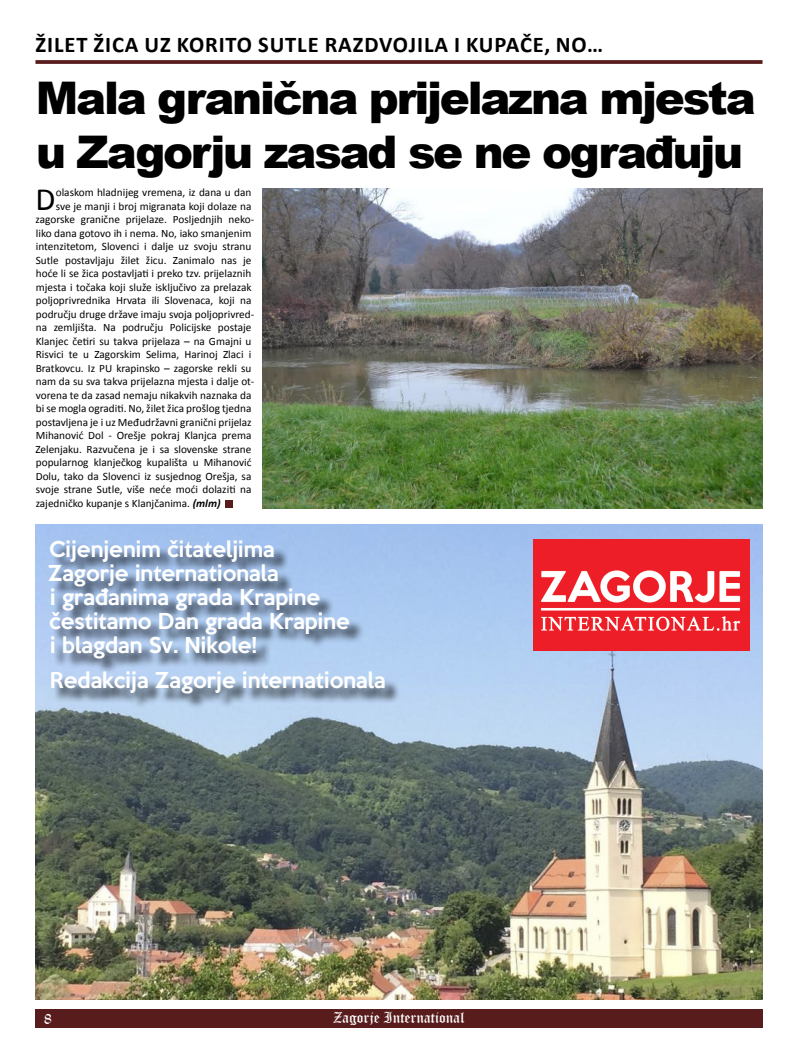
<style>
.page{position:relative;width:798px;height:1063px;background:#fff}
.page>*{position:absolute;margin:0;border:0;box-sizing:border-box;transform-origin:0 0}
.t1{font:900 45px/54px "Arial";letter-spacing:-.05em;color:#000}
.t2{font:32.5px "Calibri";color:#000}
.t3{font:700 22.5px "Calibri";letter-spacing:.04em;color:#000}
.t4{font:500 20px/24px "Keep Calm";color:#fff}
.t5{font:15px "Old English Text";color:#fff}
.t6{font:11.25px "Calibri";color:#000}
.s1{font-weight:700;font-style:italic}
</style>
<div class="page">
<div style="left:35px;top:1009px;width:727px;height:19px;background:#581c1c"></div>
<svg style="left:35px;top:60px;width:727px;height:4px;background:#612929"></svg>
<div style="left:225px;top:500px;width:8px;height:7px;background:#581c1c"></div>
<img style="left:262px;top:188px;width:500px;height:321px">
<img style="left:35px;top:524px;width:727px;height:475px">
<div style="left:51px;top:542px;width:349px;height:167px;background:#000;opacity:.75"></div>
<img style="left:533px;top:540px;width:216px;height:110px">
<h3 class="t3" style="left:36px;top:30px;width:23px">ŽILET</h3>
<h3 class="t3" style="left:93px;top:30px;width:97px">ŽICAUZ KORITO</h3>
<h3 class="t3" style="left:258px;top:30px;width:25px">SUTLE</h3>
<h3 class="t3" style="left:324px;top:30px;width:14px">RAZDVOJILA</h3>
<h3 class="t3" style="left:454px;top:30px;width:26px">I KUPAČE</h3>
<h3 class="t3" style="left:544px;top:30px;width:60px">, NO …</h3>
<h1 class="t1" style="left:36px;top:69px;width:721px">Mala granična prijelazna mjesta u Zagorju zasad se ne ograđuju</h1>
<h2 class="t2" style="left:35px;top:179px;width:21px">D</h2>
<p class="t6" style="left:56px;top:186px;width:197px">olaskom hladnijeg vremena, iz dana u dan</p>
<p class="t6" style="left:56px;top:199px;width:197px">sve je manji i broj migranata koji dolaze na</p>
<p class="t6" style="left:36px;top:213px;width:220px">zagorske granične prijelaze. Posljednjih neko-</p>
<p class="t6" style="left:36px;top:226px;width:217px">liko dana gotovo ih i nema. No, iako smanjenim</p>
<p class="t6" style="left:36px;top:240px;width:217px">intenzitetom, Slovenci i dalje uz svoju stranu</p>
<p class="t6" style="left:36px;top:253px;width:217px">Sutle postavljaju žilet žicu. Zanimalo nas je</p>
<p class="t6" style="left:36px;top:267px;width:217px">hoće li se žica postavljati i preko tzv. prijelaznih</p>
<p class="t6" style="left:36px;top:280px;width:217px">mjesta i točaka koji služe isključivo za prelazak</p>
<p class="t6" style="left:36px;top:294px;width:217px">poljoprivrednika Hrvata ili Slovenaca, koji na</p>
<p class="t6" style="left:36px;top:307px;width:220px">području druge države imaju svoja poljoprivred-</p>
<p class="t6" style="left:36px;top:321px;width:217px">na zemljišta. Na području Policijske postaje</p>
<p class="t6" style="left:36px;top:334px;width:217px">Klanjec četiri su takva prijelaza – na Gmajni u</p>
<p class="t6" style="left:36px;top:348px;width:217px">Risvici te u Zagorskim Selima, Harinoj Zlaci i</p>
<p class="t6" style="left:36px;top:361px;width:217px">Bratkovcu. Iz PU krapinsko – zagorske rekli su</p>
<p class="t6" style="left:36px;top:375px;width:220px">nam da su sva takva prijelazna mjesta i dalje ot-</p>
<p class="t6" style="left:36px;top:388px;width:217px">vorena te da zasad nemaju nikakvih naznaka da</p>
<p class="t6" style="left:36px;top:402px;width:217px">bi se mogla ograditi. No, žilet žica prošlog tjedna</p>
<p class="t6" style="left:36px;top:415px;width:217px">postavljena je i uz Međudržavni granični prijelaz</p>
<p class="t6" style="left:36px;top:429px;width:217px">Mihanović Dol - Orešje pokraj Klanjca prema</p>
<p class="t6" style="left:35px;top:442px;width:217px">Zelenjaku. Razvučena je i sa slovenske strane</p>
<p class="t6" style="left:36px;top:456px;width:217px">popularnog klanječkog kupališta u Mihanović</p>
<p class="t6" style="left:36px;top:469px;width:217px">Dolu, tako da Slovenci iz susjednog Orešja, sa</p>
<p class="t6" style="left:36px;top:483px;width:217px">svoje strane Sutle, više neće moći dolaziti na</p>
<p class="t6" style="left:36px;top:496px;width:186px">zajedničko kupanje s Klanjčanima. <span class="s1">(mlm)</span></p>
<h3 class="t4" style="left:48px;top:535px;width:303px">Cijenjenim čitateljima<br>Zagorje internationala<br>i građanima grada Krapine čestitamo Dan grada Krapine i blagdan Sv. Nikole!</h3>
<h3 class="t4" style="left:50px;top:667px;width:337px">Redakcija Zagorje internationala</h3>
<h3 class="t5" style="left:44px;top:1009px;width:9px">8</h3>
<h3 class="t5" style="left:333px;top:1008px;width:133px">Zagorje International</h3>
</div>
